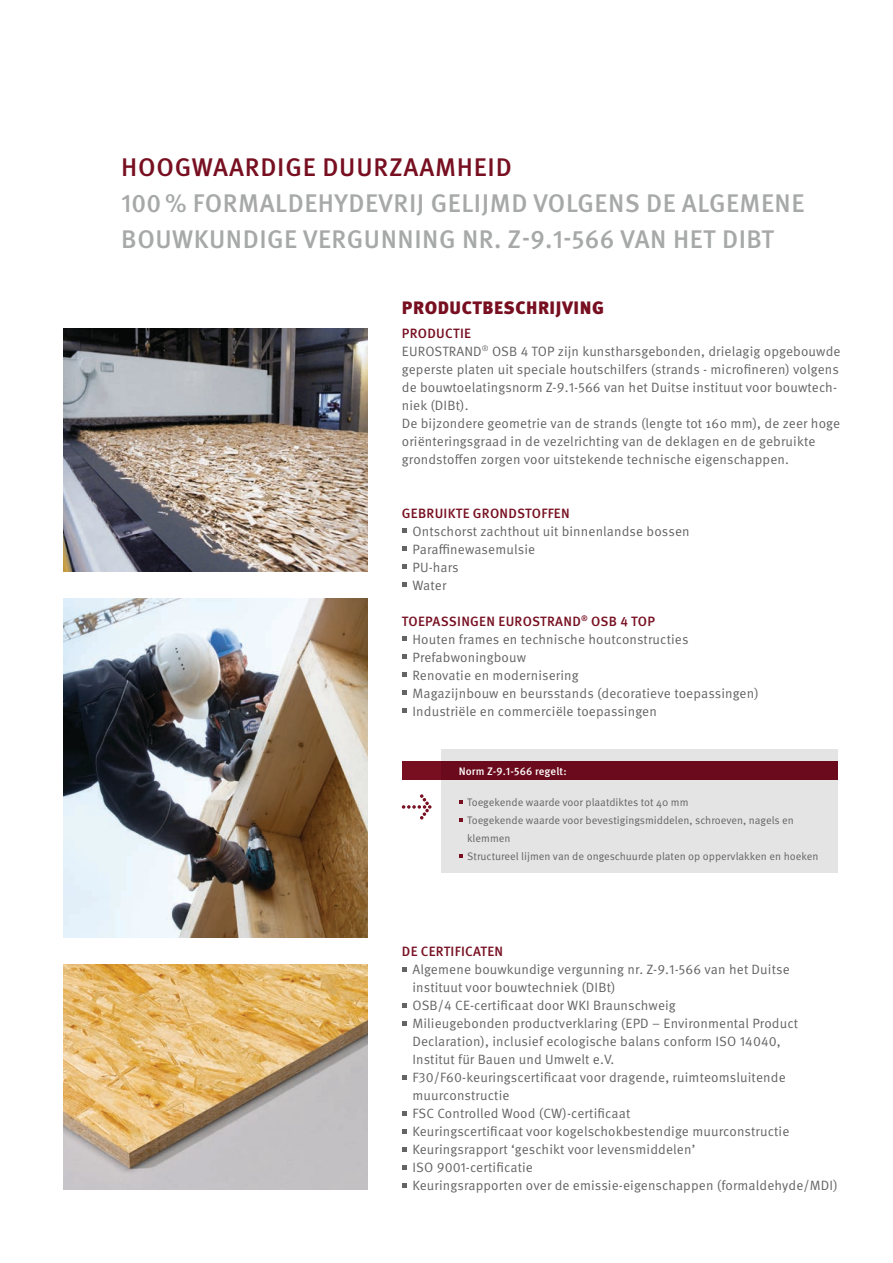
<style>
.page{position:relative;width:893px;height:1263px;background:#fff}
.page>*{position:absolute;margin:0;border:0;box-sizing:border-box;transform-origin:0 0}
.t1{font:500 25.5px/36px "Meta Pro";letter-spacing:.02em;color:#a7a8a8}
.t2{font:500 25.5px "Meta Pro";letter-spacing:.03em;color:#770f21}
.t3{font:900 18px "Meta Pro";letter-spacing:.03em;color:#770f21}
.t4{font:13.5px/18px "Meta Pro";letter-spacing:.01em;color:#636463}
.t5{font:500 13.5px "Meta Pro";letter-spacing:.02em;color:#770f21}
.t6{font:10.8px/18px "Meta Pro";color:#636463}
.t7{font:500 10.8px "Meta Pro";letter-spacing:.01em;color:#fff}
.s1{font-weight:500;color:#770f21}
</style>
<div class="page">
<img style="left:64px;top:328px;width:304px;height:243px">
<img style="left:64px;top:965px;width:304px;height:225px">
<img style="left:64px;top:598px;width:304px;height:340px">
<svg style="left:402px;top:528px;width:5px;height:5px"></svg>
<svg style="left:402px;top:546px;width:5px;height:5px"></svg>
<svg style="left:402px;top:564px;width:5px;height:5px"></svg>
<svg style="left:402px;top:582px;width:5px;height:5px"></svg>
<svg style="left:402px;top:636px;width:5px;height:5px"></svg>
<svg style="left:402px;top:654px;width:5px;height:5px"></svg>
<svg style="left:402px;top:672px;width:5px;height:5px"></svg>
<svg style="left:402px;top:690px;width:5px;height:5px"></svg>
<svg style="left:402px;top:708px;width:5px;height:5px"></svg>
<div style="left:442px;top:750px;width:396px;height:123px;background:#e4e4e4"></div>
<svg style="left:459px;top:800px;width:4px;height:4px"></svg>
<svg style="left:459px;top:818px;width:4px;height:4px"></svg>
<svg style="left:459px;top:854px;width:4px;height:4px"></svg>
<svg style="left:402px;top:794px;width:29px;height:25px"></svg>
<div style="left:402px;top:762px;width:40px;height:18px;background:#770f21"></div>
<div style="left:442px;top:762px;width:396px;height:18px;background:#6b0a1c"></div>
<svg style="left:402px;top:967px;width:5px;height:4px"></svg>
<svg style="left:402px;top:1003px;width:5px;height:4px"></svg>
<svg style="left:402px;top:1021px;width:5px;height:4px"></svg>
<svg style="left:402px;top:1075px;width:5px;height:4px"></svg>
<svg style="left:402px;top:1111px;width:5px;height:4px"></svg>
<svg style="left:402px;top:1129px;width:5px;height:4px"></svg>
<svg style="left:402px;top:1147px;width:5px;height:4px"></svg>
<svg style="left:402px;top:1165px;width:5px;height:4px"></svg>
<svg style="left:402px;top:1183px;width:5px;height:4px"></svg>
<h1 class="t2" style="left:121px;top:151px;width:392px">HOOGWAARDIGE DUURZAAMHEID</h1>
<h1 class="t1" style="left:121px;top:185px;width:685px">100 % FORMALDEHYDEVRIJ GELIJMD VOLGENS DE ALGEMENE<br>BOUWKUNDIGE VERGUNNING NR. Z-9.1-566 VAN HET DIBT</h1>
<h2 class="t3" style="left:402px;top:296px;width:204px">PRODUCTBESCHRIJVING</h2>
<p class="t4" style="left:402px;top:324px;width:440px"><span class="s1">PRODUCTIE<br></span>EUROSTRAND<sup>®</sup> OSB 4 TOP zijn kunstharsgebonden, drielagig opgebouwde geperste platen uit speciale houtschilfers (strands - microfineren) volgens de bouwtoelatingsnorm Z-9.1-566 van het Duitse instituut voor bouwtech&shy;niek (DIBt).<br>De bijzondere geometrie van de strands (lengte tot 160 mm), de zeer hoge oriënteringsgraad in de vezelrichting van de deklagen en de gebruikte grondstoffen zorgen voor uitstekende technische eigenschappen.</p>
<p class="t5" style="left:402px;top:504px;width:169px">GEBRUIKTE GRONDSTOFFEN</p>
<p class="t4" style="left:412px;top:522px;width:279px">Ontschorst zachthout uit binnenlandse bossen<br>Paraffinewasemulsie<br>PU-hars<br>Water</p>
<p class="t4" style="left:412px;top:612px;width:348px;text-indent:-11px"><span class="s1">TOEPASSINGEN EUROSTRAND</span><sup>®</sup> <span class="s1">OSB 4 TOP<br></span>Houten frames en technische houtconstructies Prefabwoningbouw<br>Renovatie en modernisering<br>Magazijnbouw en beursstands (decoratieve toepassingen)<br>Industriële en commerciële toepassingen</p>
<p class="t7" style="left:459px;top:764px;width:109px">Norm Z-9.1-566 regelt:</p>
<p class="t6" style="left:467px;top:793px;width:353px">Toegekende waarde voor plaatdiktes tot 40 mm<br>Toegekende waarde voor bevestigingsmiddelen, schroeven, nagels en klemmen<br>Structureel lijmen van de ongeschuurde platen op oppervlakken en hoeken</p>
<p class="t5" style="left:402px;top:942px;width:103px">DE CERTIFICATEN</p>
<p class="t4" style="left:412px;top:960px;width:427px">Algemene bouwkundige vergunning nr. Z-9.1-566 van het Duitse instituut voor bouwtechniek (DIBt)<br>OSB/4 CE-certificaat door WKI Braunschweig<br>Milieugebonden productverklaring (EPD – Environmental Product Declaration), inclusief ecologische balans conform ISO 14040,<br>Institut für Bauen und Umwelt e.V.<br>F30/F60-keuringscertificaat voor dragende, ruimteomsluitende muurconstructie<br>FSC Controlled Wood (CW)-certificaat<br>Keuringscertificaat voor kogelschokbestendige muurconstructie Keuringsrapport ‘geschikt voor levensmiddelen’<br>ISO 9001-certificatie<br>Keuringsrapporten over de emissie-eigenschappen (formaldehyde/MDI)</p>
</div>
